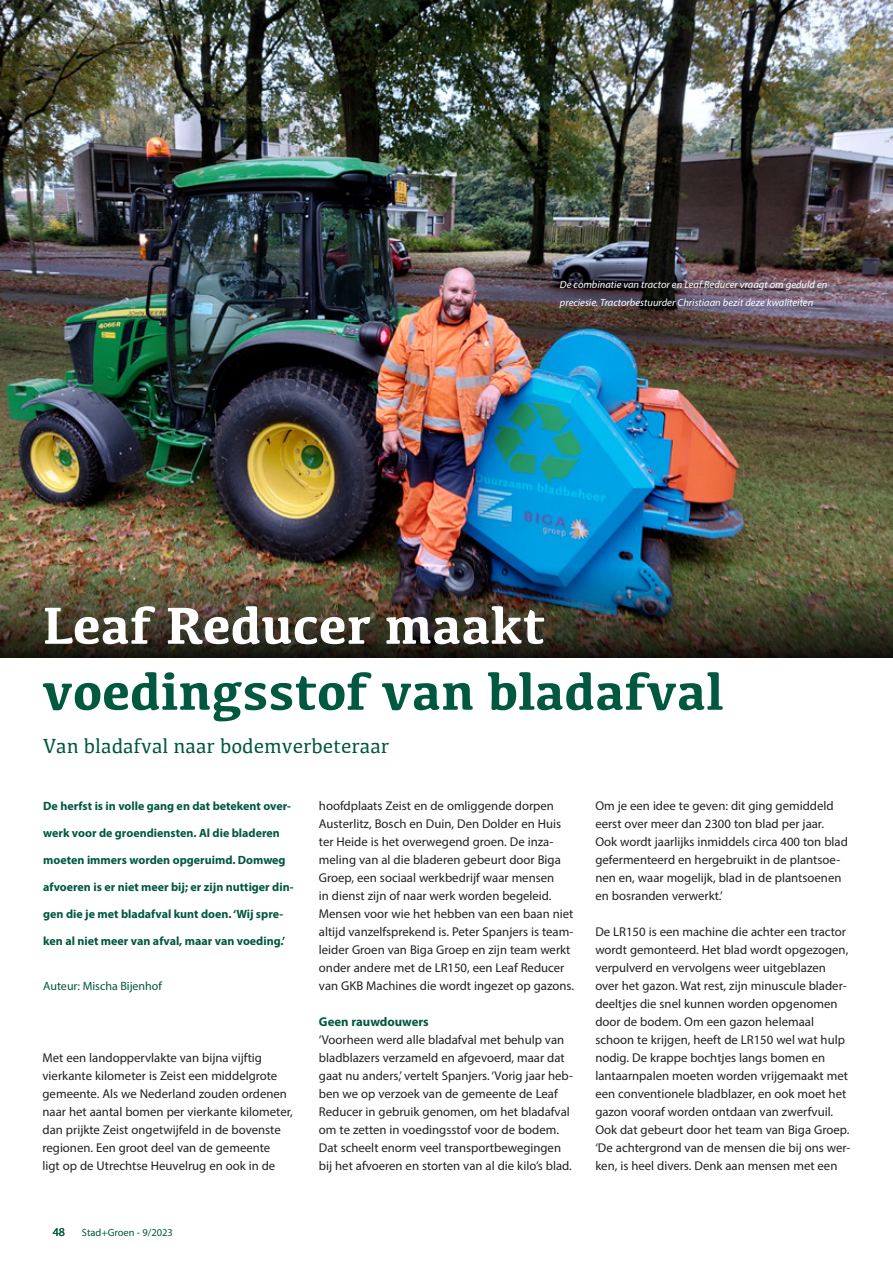
<style>
.page{position:relative;width:893px;height:1263px;background:#fff}
.page>*{position:absolute;margin:0;border:0;box-sizing:border-box;transform-origin:0 0}
.t1{font:700 54px "Kefa";color:#005840}
.t2{font:700 54px "Kefa";color:#fff}
.t3{font:21px "Kefa";color:#005840}
.t4{font:12.75px/18px "Myriad Pro";color:#231f20}
.t5{font:700 12.75px "Myriad Pro";color:#005840}
.t6{font:700 12px "Myriad Pro";color:#005840}
.t7{font:12px "Myriad Pro";color:#005840}
.t8{font:italic 10.5px/18px "Myriad Pro";color:#fff}
.t9{font:10.5px "Myriad Pro";color:#005840}
</style>
<div class="page">
<img style="left:0;top:0;width:893px;height:566px">
<img style="left:0;top:566px;width:893px;height:92px">
<p class="t8" style="left:560px;top:275px;width:269px">De combinatie van tractor en Leaf Reducer vraagt om geduld en preciesie. Tractorbestuurder Christiaan bezit deze kwaliteiten</p>
<h1 class="t2" style="left:43px;top:589px;width:504px">Leaf Reducer maakt</h1>
<h1 class="t1" style="left:43px;top:655px;width:682px">voedingsstof van bladafval</h1>
<h2 class="t3" style="left:43px;top:732px;width:347px">Van bladafval naar bodemverbeteraar</h2>
<p class="t6" style="left:43px;top:798px;width:249px">De herfst is in volle gang en dat betekent over-</p>
<p class="t6" style="left:43px;top:825px;width:238px">werk voor de groendiensten. Al die bladeren</p>
<p class="t6" style="left:43px;top:852px;width:244px">moeten immers worden opgeruimd. Domweg</p>
<p class="t6" style="left:43px;top:879px;width:252px">afvoeren is er niet meer bij; er zijn nuttiger din-</p>
<p class="t6" style="left:43px;top:906px;width:242px">gen die je met bladafval kunt doen. ‘Wij spre-</p>
<p class="t6" style="left:43px;top:933px;width:243px">ken al niet meer van afval, maar van voeding.’</p>
<p class="t7" style="left:43px;top:979px;width:120px">Auteur: Mischa Bijenhof</p>
<p class="t4" style="left:43px;top:1049px;width:252px">Met een landoppervlakte van bijna vijftig vierkante kilometer is Zeist een middelgrote gemeente. Als we Nederland zouden ordenen naar het aantal bomen per vierkante kilometer, dan prijkte Zeist ongetwijfeld in de bovenste regionen. Een groot deel van de gemeente<br>ligt op de Utrechtse Heuvelrug en ook in de</p>
<p class="t4" style="left:319px;top:797px;width:257px">hoofdplaats Zeist en de omliggende dorpen Austerlitz, Bosch en Duin, Den Dolder en Huis ter Heide is het overwegend groen. De inza&shy;meling van al die bladeren gebeurt door Biga Groep, een sociaal werkbedrijf waar mensen<br>in dienst zijn of naar werk worden begeleid.<br>Mensen voor wie het hebben van een baan niet altijd vanzelfsprekend is. Peter Spanjers is team&shy;leider Groen van Biga Groep en zijn team werkt onder andere met de LR150, een Leaf Reducer van GKB Machines die wordt ingezet op gazons.</p>
<p class="t5" style="left:319px;top:1013px;width:111px">Geen rauwdouwers</p>
<p class="t4" style="left:319px;top:1031px;width:256px">‘Voorheen werd alle bladafval met behulp van bladblazers verzameld en afgevoerd, maar dat gaat nu anders,’ vertelt Spanjers. ‘Vorig jaar heb&shy;ben we op verzoek van de gemeente de Leaf Reducer in gebruik genomen, om het bladafval om te zetten in voedingsstof voor de bodem.<br>Dat scheelt enorm veel transportbewegingen bij het afvoeren en storten van al die kilo’s blad.</p>
<p class="t4" style="left:595px;top:797px;width:254px">Om je een idee te geven: dit ging gemiddeld eerst over meer dan 2300 ton blad per jaar.<br>Ook wordt jaarlijks inmiddels circa 400 ton blad gefermenteerd en hergebruikt in de plantsoe&shy;nen en, waar mogelijk, blad in de plantsoenen en bosranden verwerkt.’</p>
<p class="t4" style="left:595px;top:923px;width:257px">De LR150 is een machine die achter een tractor wordt gemonteerd. Het blad wordt opgezogen, verpulverd en vervolgens weer uitgeblazen over het gazon. Wat rest, zijn minuscule blader&shy;deeltjes die snel kunnen worden opgenomen door de bodem. Om een gazon helemaal schoon te krijgen, heeft de LR150 wel wat hulp nodig. De krappe bochtjes langs bomen en lantaarnpalen moeten worden vrijgemaakt met een conventionele bladblazer, en ook moet het gazon vooraf worden ontdaan van zwerfvuil.<br>Ook dat gebeurt door het team van Biga Groep. ‘De achtergrond van de mensen die bij ons wer&shy;ken, is heel divers. Denk aan mensen met een</p>
<p class="t7" style="left:53px;top:1224px;width:14px">48</p>
<p class="t9" style="left:82px;top:1226px;width:93px">Stad+Groen - 9/2023</p>
</div>
